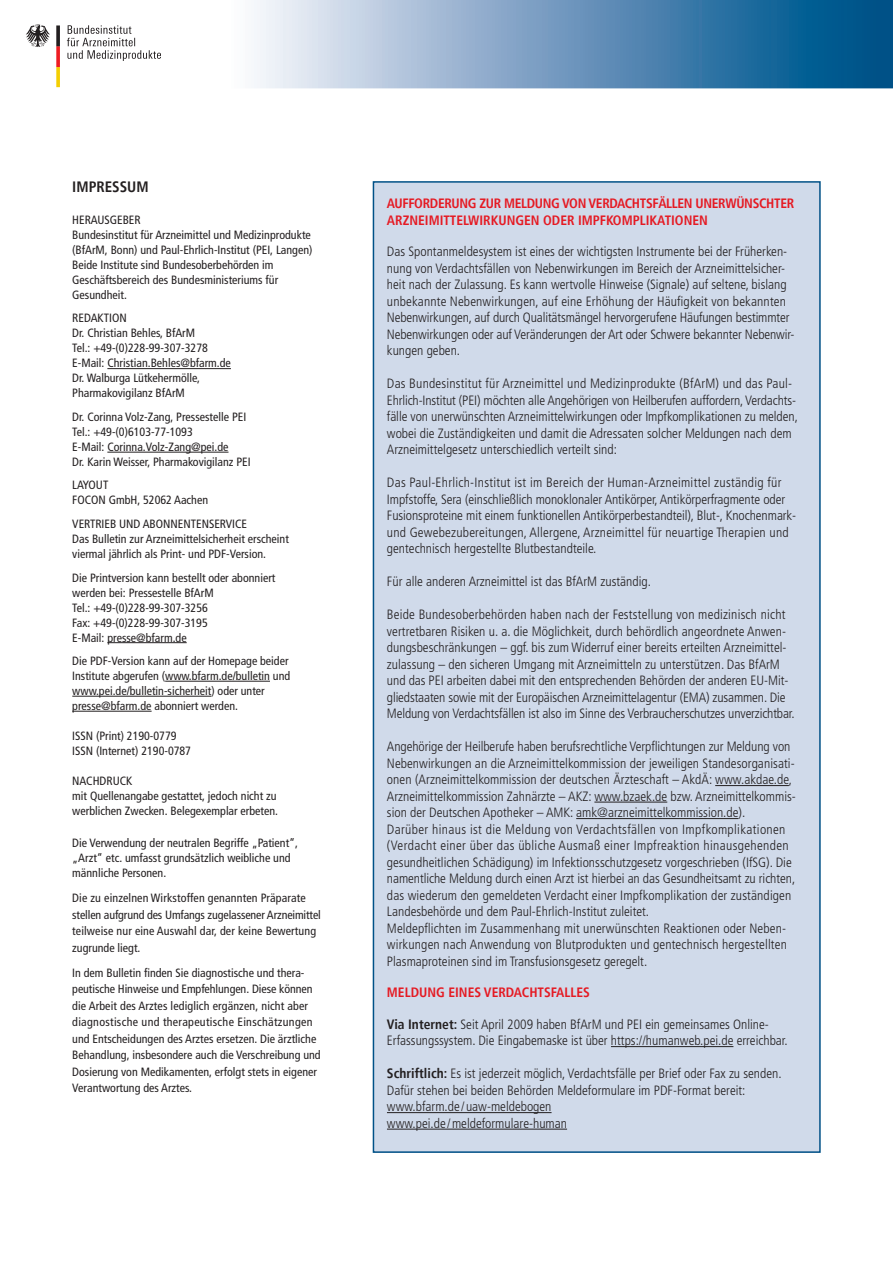
<style>
.page{position:relative;width:893px;height:1263px;background:#fff}
.page>*{position:absolute;margin:0;border:0;box-sizing:border-box;transform-origin:0 0}
.t1{font:700 condensed 15px "Frutiger";color:#231f20}
.t2{font:300 condensed 13.5px/16.5px "Frutiger LT";color:#231f20}
.t3{font:700 condensed 13.5px/16.5px "Frutiger";letter-spacing:-.025em;color:#e51a23}
.t4{font:700 condensed 13.5px "Frutiger";color:#e51a23}
.t5{font:condensed 12px/15px "Frutiger LT";color:#231f20}
.s1{font-family:"Frutiger";font-weight:700}
</style>
<div class="page">
<svg style="left:160px;top:0;width:732px;height:88px"></svg>
<svg style="left:26px;top:24px;width:24px;height:23px"></svg>
<svg style="left:56px;top:25px;width:4px;height:62px"></svg>
<svg style="left:67px;top:25px;width:93px;height:36px"></svg>
<svg style="left:892px;top:0;width:1px;height:88px"></svg>
<hr style="left:107px;top:368px;width:124px;height:1px;background:#231f20">
<hr style="left:107px;top:452px;width:121px;height:1px;background:#231f20">
<hr style="left:107px;top:642px;width:80px;height:1px;background:#231f20">
<hr style="left:165px;top:681px;width:105px;height:1px;background:#231f20">
<hr style="left:72px;top:696px;width:139px;height:1px;background:#231f20">
<hr style="left:72px;top:711px;width:80px;height:1px;background:#231f20">
<div style="left:373px;top:182px;width:447px;height:970px;background:#d0daea"></div>
<hr style="left:715px;top:785px;width:74px;height:1px;background:#231f20">
<hr style="left:594px;top:802px;width:73px;height:1px;background:#231f20">
<hr style="left:576px;top:818px;width:162px;height:1px;background:#231f20">
<hr style="left:611px;top:1046px;width:122px;height:1px;background:#231f20">
<hr style="left:387px;top:1112px;width:165px;height:1px;background:#231f20">
<hr style="left:387px;top:1129px;width:180px;height:1px;background:#231f20">
<p class="t1" style="left:72px;top:178px;width:78px">IMPRESSUM</p>
<p class="t5" style="left:72px;top:212px;width:242px">HERAUSGEBER<br>Bundesinstitut für Arzneimittel und Medizinprodukte (BfArM, Bonn) und Paul-Ehrlich-Institut (PEI, Langen)<br>Beide Institute sind Bundesoberbehörden im Geschäftsbereich des Bundesministeriums für Gesundheit.</p>
<p class="t5" style="left:72px;top:311px;width:160px">REDAKTION<br>Dr. Christian Behles, BfArM<br>Tel.: +49-(0)228-99-307-3278<br>E-Mail: Christian.Behles@bfarm.de<br>Dr. Walburga Lütkehermölle,<br>Pharmakovigilanz BfArM</p>
<p class="t5" style="left:72px;top:409px;width:180px">Dr. Corinna Volz-Zang, Pressestelle PEI Tel.: +49-(0)6103-77-1093<br>E-Mail: Corinna.Volz-Zang@pei.de<br>Dr. Karin Weisser, Pharmakovigilanz PEI</p>
<p class="t5" style="left:72px;top:478px;width:137px">LAYOUT<br>FOCON GmbH, 52062 Aachen</p>
<p class="t5" style="left:72px;top:516px;width:218px">VERTRIEB UND ABONNENTENSERVICE<br>Das Bulletin zur Arzneimittelsicherheit erscheint viermal jährlich als Print- und PDF-Version.</p>
<p class="t5" style="left:72px;top:570px;width:205px">Die Printversion kann bestellt oder abonniert werden bei: Pressestelle BfArM<br>Tel.: +49-(0)228-99-307-3256<br>Fax: +49-(0)228-99-307-3195<br>E-Mail: presse@bfarm.de</p>
<p class="t5" style="left:72px;top:653px;width:219px">Die PDF-Version kann auf der Homepage beider Institute abgerufen (www.bfarm.de/bulletin und www.pei.de/bulletin-sicherheit) oder unter presse@bfarm.de abonniert werden.</p>
<p class="t5" style="left:72px;top:728px;width:120px">ISSN (Print) 2190-0779<br>ISSN (Internet) 2190-0787</p>
<p class="t5" style="left:72px;top:773px;width:207px">NACHDRUCK<br>mit Quellenangabe gestattet, jedoch nicht zu werblichen Zwecken. Belegexemplar erbeten.</p>
<p class="t5" style="left:72px;top:835px;width:227px">Die Verwendung der neutralen Begriffe „Patient“, „Arzt“ etc. umfasst grundsätzlich weibliche und männliche Personen.</p>
<p class="t5" style="left:72px;top:890px;width:250px;line-height:16.5px">Die zu einzelnen Wirkstoffen genannten Präparate stellen aufgrund des Umfangs zugelassener Arzneimittel teilweise nur eine Auswahl dar, der keine Bewertung zugrunde liegt.</p>
<p class="t5" style="left:72px;top:964px;width:250px;line-height:16.5px">In dem Bulletin finden Sie diagnostische und thera&shy;peutische Hinweise und Empfehlungen. Diese können die Arbeit des Arztes lediglich ergänzen, nicht aber diagnostische und therapeutische Einschätzungen und Entscheidungen des Arztes ersetzen. Die ärztliche Behandlung, insbesondere auch die Verschreibung und Dosierung von Medikamenten, erfolgt stets in eigener Verantwortung des Arztes.</p>
<p class="t3" style="left:387px;top:195px;width:409px">AUFFORDERUNG ZUR MELDUNG VON VERDACHTSFÄLLEN UNERWÜNSCHTER<br>ARZNEIMITTELWIRKUNGEN ODER IMPFKOMPLIKATIONEN</p>
<p class="t2" style="left:387px;top:243px;width:409px">Das Spontanmeldesystem ist eines der wichtigsten Instrumente bei der Früherken&shy;nung von Verdachtsfällen von Nebenwirkungen im Bereich der Arzneimittelsicher&shy;heit nach der Zulassung. Es kann wertvolle Hinweise (Signale) auf seltene, bislang unbekannte Nebenwirkungen, auf eine Erhöhung der Häufigkeit von bekannten Nebenwirkungen, auf durch Qualitätsmängel hervorgerufene Häufungen bestimmter Nebenwirkungen oder auf Veränderungen der Art oder Schwere bekannter Nebenwir&shy;kungen geben.</p>
<p class="t2" style="left:387px;top:375px;width:412px">Das Bundesinstitut für Arzneimittel und Medizinprodukte (BfArM) und das Paul-Ehrlich-Institut (PEI) möchten alle Angehörigen von Heilberufen auffordern, Verdachts&shy;fälle von unerwünschten Arzneimittelwirkungen oder Impfkomplikationen zu melden, wobei die Zuständigkeiten und damit die Adressaten solcher Meldungen nach dem Arzneimittelgesetz unterschiedlich verteilt sind:</p>
<p class="t2" style="left:387px;top:474px;width:411px">Das Paul-Ehrlich-Institut ist im Bereich der Human-Arzneimittel zuständig für Impfstoffe, Sera (einschließlich monoklonaler Antikörper, Antikörperfragmente oder Fusionsproteine mit einem funktionellen Antikörperbestandteil), Blut-, Knochenmark&shy;und Gewebezubereitungen, Allergene, Arzneimittel für neuartige Therapien und gentechnisch hergestellte Blutbestandteile.</p>
<p class="t2" style="left:387px;top:573px;width:265px">Für alle anderen Arzneimittel ist das BfArM zuständig.</p>
<p class="t2" style="left:387px;top:606px;width:409px">Beide Bundesoberbehörden haben nach der Feststellung von medizinisch nicht vertretbaren Risiken u. a. die Möglichkeit, durch behördlich angeordnete Anwen&shy;dungsbeschränkungen – ggf. bis zum Widerruf einer bereits erteilten Arzneimittel&shy;zulassung – den sicheren Umgang mit Arzneimitteln zu unterstützen. Das BfArM und das PEI arbeiten dabei mit den entsprechenden Behörden der anderen EU-Mit&shy;gliedstaaten sowie mit der Europäischen Arzneimittelagentur (EMA) zusammen. Die Meldung von Verdachtsfällen ist also im Sinne des Verbraucherschutzes unverzichtbar.</p>
<p class="t2" style="left:387px;top:738px;width:410px">Angehörige der Heilberufe haben berufsrechtliche Verpflichtungen zur Meldung von Nebenwirkungen an die Arzneimittelkommission der jeweiligen Standesorganisati&shy;onen (Arzneimittelkommission der deutschen Ärzteschaft – AkdÄ: www.akdae.de, Arzneimittelkommission Zahnärzte – AKZ: www.bzaek.de bzw. Arzneimittelkommis&shy;sion der Deutschen Apotheker – AMK: amk@arzneimittelkommission.de).<br>Darüber hinaus ist die Meldung von Verdachtsfällen von Impfkomplikationen (Verdacht einer über das übliche Ausmaß einer Impfreaktion hinausgehenden gesundheitlichen Schädigung) im Infektionsschutzgesetz vorgeschrieben (IfSG). Die namentliche Meldung durch einen Arzt ist hierbei an das Gesundheitsamt zu richten, das wiederum den gemeldeten Verdacht einer Impfkomplikation der zuständigen Landesbehörde und dem Paul-Ehrlich-Institut zuleitet.<br>Meldepflichten im Zusammenhang mit unerwünschten Reaktionen oder Neben&shy;wirkungen nach Anwendung von Blutprodukten und gentechnisch hergestellten Plasmaproteinen sind im Transfusionsgesetz geregelt.</p>
<p class="t4" style="left:387px;top:984px;width:204px">MELDUNG EINES VERDACHTSFALLES</p>
<p class="t2" style="left:387px;top:1016px;width:402px"><span class="s1">Via Internet:</span> Seit April 2009 haben BfArM und PEI ein gemeinsames Online-<br>Erfassungssystem. Die Eingabemaske ist über https://humanweb.pei.de erreichbar.</p>
<p class="t2" style="left:387px;top:1065px;width:396px"><span class="s1">Schriftlich:</span> Es ist jederzeit möglich, Verdachtsfälle per Brief oder Fax zu senden.<br>Dafür stehen bei beiden Behörden Meldeformulare im PDF-Format bereit: www.bfarm.de/uaw-meldebogen<br>www.pei.de/meldeformulare-human</p>
</div>
